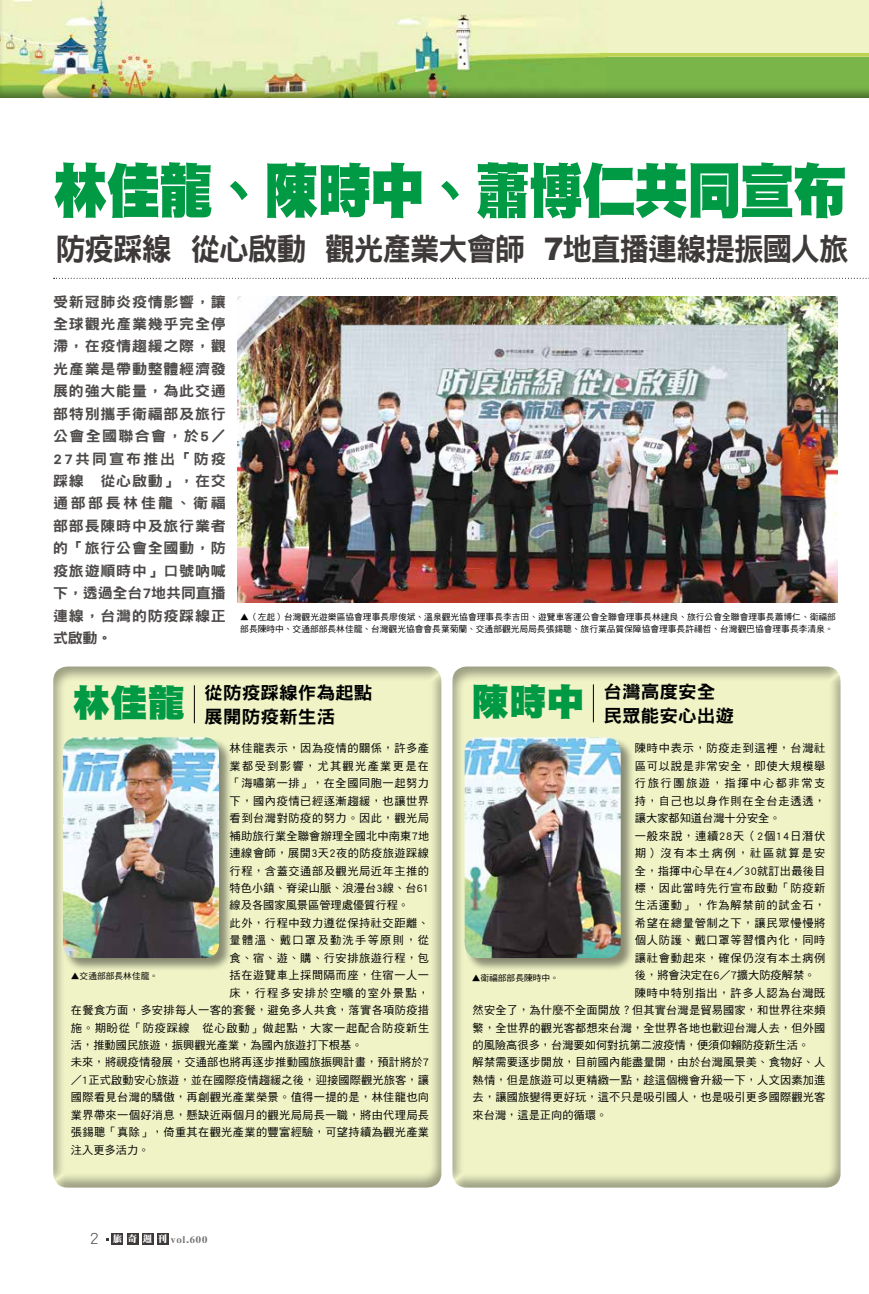
<style>
.page{position:relative;width:869px;height:1294px;background:#fff}
.page>*{position:absolute;margin:0;border:0;box-sizing:border-box;transform-origin:0 0}
.t1{font:59.75px "DF Hei Std W12";letter-spacing:-.03em;color:#094;scale:.91 1}
.t2{font:31.12px "DF Hei Std W9";letter-spacing:-.045em;color:#3e3a39;scale:.96 1}
.t3{font:17.75px/23.6px "DF Hei Std W9";color:#000;scale:1.05 1}
.t4{font:14.38px/22.4px "DF Hei Std W9";letter-spacing:.045em;color:#4c4948;text-align:justify;scale:1.05 1}
.t5{font:11.25px "DF Hei Std W5";letter-spacing:.03em;color:#000}
.t6{font:11.25px "DF Hei Std W5";letter-spacing:.065em;color:#000}
.t7{font:11.25px "DF Hei Std W5";letter-spacing:.05em;color:#000}
.t8{font:11.25px "DF Hei Std W5";color:#000}
.t9{font:11.25px "DF Hei Std W5";letter-spacing:.01em;color:#000}
.t10{font:11.25px "DF Hei Std W5";letter-spacing:.12em;color:#000}
.t11{font:11.25px "DF Hei Std W5";letter-spacing:.14em;color:#000}
.t12{font:11.25px "DF Hei Std W5";letter-spacing:.005em;color:#000}
.t13{font:11.25px "DF Hei Std W5";letter-spacing:.075em;color:#000}
.t14{font:9.38px "DF Ya Song GB5 Std W9";letter-spacing:.1em;color:#727171}
.t15{font:8.75px/12.5px "DF Hei Std W5";color:#000}
.s1{font-family:"Arial";font-weight:900}
.s2{font-family:"DF Hei Std W3";font-size:16.62px;color:#3e3a39}
.s3{font-family:"DF Ming Std W12";color:#fff}
</style>
<div class="page">
<div style="left:112px;top:1232px;width:11px;height:12px;background:#3e3a39"></div>
<div style="left:127px;top:1232px;width:11px;height:12px;background:#3e3a39"></div>
<div style="left:142px;top:1232px;width:11px;height:12px;background:#3e3a39"></div>
<div style="left:157px;top:1232px;width:11px;height:12px;background:#3e3a39"></div>
<div style="left:0;top:0;width:868px;height:99px;background:#000;opacity:.42"></div>
<svg style="left:600px;top:53px;width:268px;height:4px"></svg>
<svg style="left:54px;top:278px;width:815px;height:1px"></svg>
<div style="left:53px;top:665px;width:390px;height:524px;background:#000;opacity:.35"></div>
<div style="left:443px;top:664px;width:399px;height:525px;background:#000;opacity:.35"></div>
<img style="left:237px;top:296px;width:599px;height:306px">
<div style="left:63px;top:737px;width:170px;height:235px;background:#000;opacity:.42"></div>
<img style="left:63px;top:737px;width:156px;height:221px">
<hr style="left:194px;top:685px;width:1px;height:38px;background:#000">
<div style="left:464px;top:737px;width:170px;height:235px;background:#000;opacity:.42"></div>
<img style="left:464px;top:737px;width:156px;height:221px">
<hr style="left:593px;top:684px;width:1px;height:38px;background:#000">
<p class="t1" style="left:53px;top:158px;width:873px">林佳龍、陳時中、蕭博仁共同宣布</p>
<p class="t2" style="left:56px;top:232px;width:827px">防疫踩線 從心啟動 觀光產業大會師 <span class="s1">7</span>地直播連線提振國人旅</p>
<p class="t4" style="left:53px;top:290px;width:166px">受新冠肺炎疫情影響，讓全球觀光產業幾乎完全停滯，在疫情趨緩之際，觀光產業是帶動整體經濟發展的強大能量，為此交通部特別攜手衛福部及旅行公會全國聯合會，於5／27共同宣布推出「防疫踩線　從心啟動」，在交通部部長林佳龍、衛福部部長陳時中及旅行業者的「旅行公會全國動，防疫旅遊順時中」口號吶喊下，透過全台7地共同直播連線，台灣的防疫踩線正式啟動。</p>
<p class="t15" style="left:240px;top:610px;width:597px">▲（左起）台灣觀光遊樂區協會理事長廖俊斌、溫泉觀光協會理事長李吉田、遊覽車客運公會全聯會理事長林建良、旅行公會全聯會理事長蕭博仁、衛福部部長陳時中、交通部部長林佳龍、台灣觀光協會會長葉菊蘭、交通部觀光局局長張錫聰、旅行業品質保障協會理事長許禓哲、台灣觀巴協會理事長李清泉。</p>
<p class="t3" style="left:73px;top:680px;width:287px;text-indent:131px">從防疫踩線作為起點<sup>林佳龍</sup> 展開防疫新生活</p>
<p class="t3" style="left:471px;top:679px;width:251px;text-align:right">台灣高度安全　<br><sup>陳時中</sup> 民眾能安心出遊</p>
<p class="t7" style="left:229px;top:742px;width:201px">林佳龍表示，因為疫情的關係，許多產</p>
<p class="t10" style="left:229px;top:759px;width:201px">業都受到影響，尤其觀光產業更是在</p>
<p class="t7" style="left:229px;top:777px;width:201px">「海嘯第一排」，在全國同胞一起努力</p>
<p class="t7" style="left:229px;top:794px;width:201px">下，國內疫情已經逐漸趨緩，也讓世界</p>
<p class="t7" style="left:229px;top:812px;width:201px">看到台灣對防疫的努力。因此，觀光局</p>
<p class="t5" style="left:229px;top:829px;width:201px">補助旅行業全聯會辦理全國北中南東7地</p>
<p class="t5" style="left:229px;top:846px;width:201px">連線會師，展開3天2夜的防疫旅遊踩線</p>
<p class="t7" style="left:229px;top:864px;width:201px">行程，含蓋交通部及觀光局近年主推的</p>
<p class="t12" style="left:229px;top:881px;width:201px">特色小鎮、脊梁山脈、浪漫台3線、台61</p>
<p class="t8" style="left:229px;top:899px;width:181px">線及各國家風景區管理處優質行程。</p>
<p class="t7" style="left:229px;top:916px;width:201px">此外，行程中致力遵從保持社交距離、</p>
<p class="t10" style="left:229px;top:934px;width:201px">量體溫、戴口罩及勤洗手等原則，從</p>
<p class="t7" style="left:229px;top:951px;width:201px">食、宿、遊、購、行安排旅遊行程，包</p>
<p class="t7" style="left:229px;top:969px;width:201px">括在遊覽車上採間隔而座，住宿一人一</p>
<p class="t10" style="left:229px;top:986px;width:201px">床，行程多安排於空曠的室外景點，</p>
<p class="t5" style="left:71px;top:1003px;width:359px">在餐食方面，多安排每人一客的套餐，避免多人共食，落實各項防疫措</p>
<p class="t6" style="left:71px;top:1021px;width:359px">施。期盼從「防疫踩線　從心啟動」做起點，大家一起配合防疫新生</p>
<p class="t8" style="left:71px;top:1038px;width:293px">活，推動國民旅遊，振興觀光產業，為國內旅遊打下根基。</p>
<p class="t9" style="left:71px;top:1056px;width:359px">未來，將視疫情發展，交通部也將再逐步推動國旅振興計畫，預計將於7</p>
<p class="t9" style="left:71px;top:1073px;width:359px">／1正式啟動安心旅遊，並在國際疫情趨緩之後，迎接國際觀光旅客，讓</p>
<p class="t5" style="left:71px;top:1091px;width:359px">國際看見台灣的驕傲，再創觀光產業榮景。值得一提的是，林佳龍也向</p>
<p class="t5" style="left:71px;top:1108px;width:359px">業界帶來一個好消息，懸缺近兩個月的觀光局局長一職，將由代理局長</p>
<p class="t5" style="left:71px;top:1126px;width:359px">張錫聰「真除」，倚重其在觀光產業的豐富經驗，可望持續為觀光產業</p>
<p class="t5" style="left:71px;top:1143px;width:80px">注入更多活力。</p>
<p class="t6" style="left:634px;top:742px;width:192px">陳時中表示，防疫走到這裡，台灣社</p>
<p class="t6" style="left:634px;top:759px;width:192px">區可以說是非常安全，即使大規模舉</p>
<p class="t11" style="left:634px;top:777px;width:192px">行旅行團旅遊，指揮中心都非常支</p>
<p class="t6" style="left:634px;top:794px;width:192px">持，自己也以身作則在全台走透透，</p>
<p class="t8" style="left:634px;top:812px;width:147px">讓大家都知道台灣十分安全。</p>
<p class="t13" style="left:634px;top:829px;width:192px">一般來說，連續28天（2個14日潛伏</p>
<p class="t11" style="left:634px;top:846px;width:192px">期）沒有本土病例，社區就算是安</p>
<p class="t5" style="left:634px;top:864px;width:192px">全，指揮中心早在4／30就訂出最後目</p>
<p class="t6" style="left:634px;top:881px;width:192px">標，因此當時先行宣布啟動「防疫新</p>
<p class="t6" style="left:634px;top:899px;width:192px">生活運動」，作為解禁前的試金石，</p>
<p class="t6" style="left:634px;top:916px;width:192px">希望在總量管制之下，讓民眾慢慢將</p>
<p class="t6" style="left:634px;top:934px;width:192px">個人防護、戴口罩等習慣內化，同時</p>
<p class="t6" style="left:634px;top:951px;width:192px">讓社會動起來，確保仍沒有本土病例</p>
<p class="t8" style="left:634px;top:969px;width:182px">後，將會決定在6／7擴大防疫解禁。</p>
<p class="t6" style="left:634px;top:986px;width:192px">陳時中特別指出，許多人認為台灣既</p>
<p class="t5" style="left:472px;top:1003px;width:354px">然安全了，為什麼不全面開放？但其實台灣是貿易國家，和世界往來頻</p>
<p class="t5" style="left:472px;top:1021px;width:354px">繁，全世界的觀光客都想來台灣，全世界各地也歡迎台灣人去，但外國</p>
<p class="t8" style="left:472px;top:1038px;width:338px">的風險高很多，台灣要如何對抗第二波疫情，便須仰賴防疫新生活。</p>
<p class="t5" style="left:472px;top:1056px;width:354px">解禁需要逐步開放，目前國內能盡量開，由於台灣風景美、食物好、人</p>
<p class="t5" style="left:472px;top:1073px;width:354px">熱情，但是旅遊可以更精緻一點，趁這個機會升級一下，人文因素加進</p>
<p class="t5" style="left:472px;top:1091px;width:354px">去，讓國旅變得更好玩，這不只是吸引國人，也是吸引更多國際觀光客</p>
<p class="t8" style="left:472px;top:1108px;width:136px">來台灣，這是正向的循環。</p>
<p class="t15" style="left:71px;top:969px;width:89px">▲交通部部長林佳龍。</p>
<p class="t15" style="left:471px;top:971px;width:89px">▲衛福部部長陳時中。</p>
<p class="t14" style="left:90px;top:1234px;width:119px"><span class="s2">2</span> <span class="s3">旅 奇週 刊</span> vol.600</p>
</div>
